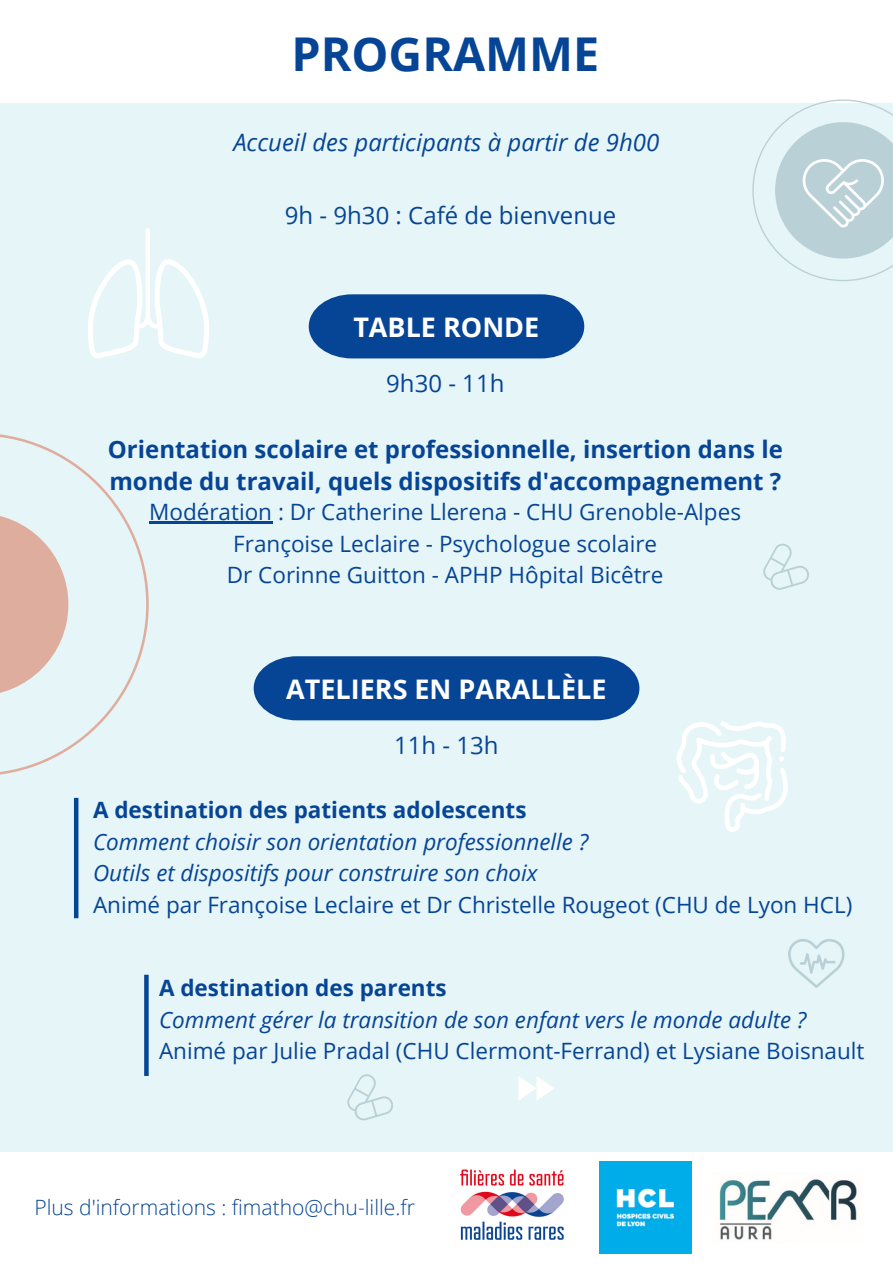
<style>
.page{position:relative;width:893px;height:1264px;background:#fff}
.page>*{position:absolute;margin:0;border:0;box-sizing:border-box;transform-origin:0 0}
.t1{font:700 46.65px "Open Sans";color:#064596}
.t2{font:700 27px "Open Sans";color:#fff}
.t3{font:700 24px/32.5px "Open Sans";color:#064596}
.t4{font:24px "Open Sans";color:#064596}
.t5{font:italic 24px "Open Sans";color:#064596}
.t6{font:22.5px/31.5px "Open Sans";color:#064596;text-align:center}
.t7{font:italic 22.5px/31.5px "Open Sans";color:#064596}
.t8{font:700 22.5px "Open Sans";color:#064596}
.t9{font:300 21.15px "Open Sans";color:#064596}
</style>
<div class="page">
<div style="left:0;top:0;width:892px;height:1262px;background:#e6f5f7"></div>
<div style="left:0;top:0;width:892px;height:103px;background:#fff"></div>
<div style="left:0;top:1151px;width:892px;height:111px;background:#fff"></div>
<img style="left:599px;top:1161px;width:92px;height:92px">
<img style="left:719px;top:1179px;width:138px;height:61px">
<img style="left:460px;top:1169px;width:104px;height:71px">
<svg style="left:309px;top:294px;width:275px;height:64px;background:#15519c"></svg>
<div style="left:254px;top:656px;width:385px;height:64px;background:#064596"></div>
<hr style="left:149px;top:521px;width:123px;height:3px;background:#064596">
<hr style="left:74px;top:798px;width:4px;height:120px;background:#064596">
<svg style="left:88px;top:228px;width:121px;height:130px"></svg>
<svg style="left:763px;top:543px;width:46px;height:47px"></svg>
<svg style="left:752px;top:99px;width:140px;height:182px"></svg>
<svg style="left:518px;top:1077px;width:36px;height:23px"></svg>
<svg style="left:677px;top:721px;width:111px;height:111px"></svg>
<svg style="left:347px;top:1074px;width:46px;height:47px"></svg>
<svg style="left:788px;top:939px;width:57px;height:48px"></svg>
<div style="left:144px;top:974px;width:5px;height:101px;background:#064596"></div>
<svg style="left:0;top:434px;width:149px;height:341px"></svg>
<svg style="left:0;top:513px;width:68px;height:182px"></svg>
<h1 class="t1" style="left:291px;top:21px;width:309px">PROGRAMME</h1>
<p class="t5" style="left:233px;top:125px;width:427px">Accueil des participants à partir de 9h00</p>
<p class="t4" style="left:285px;top:198px;width:333px">9h - 9h30 : Café de bienvenue</p>
<p class="t2" style="left:353px;top:308px;width:187px">TABLE RONDE</p>
<p class="t4" style="left:386px;top:366px;width:120px">9h30 - 11h</p>
<p class="t3" style="left:108px;top:432px;width:676px">Orientation scolaire et professionnelle, insertion dans le monde du travail, quels dispositifs d'accompagnement ?</p>
<p class="t6" style="left:149px;top:496px;width:593px">Modération : Dr Catherine Llerena - CHU Grenoble-Alpes<br>Françoise Leclaire - Psychologue scolaire<br>Dr Corinne Guitton - APHP Hôpital Bicêtre</p>
<p class="t2" style="left:286px;top:670px;width:322px">ATELIERS EN PARALLÈLE</p>
<p class="t4" style="left:394px;top:728px;width:106px">11h - 13h</p>
<p class="t8" style="left:93px;top:794px;width:435px">A destination des patients adolescents</p>
<p class="t7" style="left:93px;top:825px;width:497px">Comment choisir son orientation professionnelle ?<br>Outils et dispositifs pour construire son choix</p>
<p class="t6" style="left:93px;top:888px;width:760px">Animé par Françoise Leclaire et Dr Christelle Rougeot (CHU de Lyon HCL)</p>
<p class="t8" style="left:159px;top:972px;width:289px">A destination des parents</p>
<p class="t7" style="left:159px;top:1003px;width:649px">Comment gérer la transition de son enfant vers le monde adulte ?</p>
<p class="t6" style="left:159px;top:1034px;width:707px">Animé par Julie Pradal (CHU Clermont-Ferrand) et Lysiane Boisnault</p>
<p class="t9" style="left:34px;top:1192px;width:382px">Plus d'informations : fimatho@chu-lille.fr</p>
</div>
